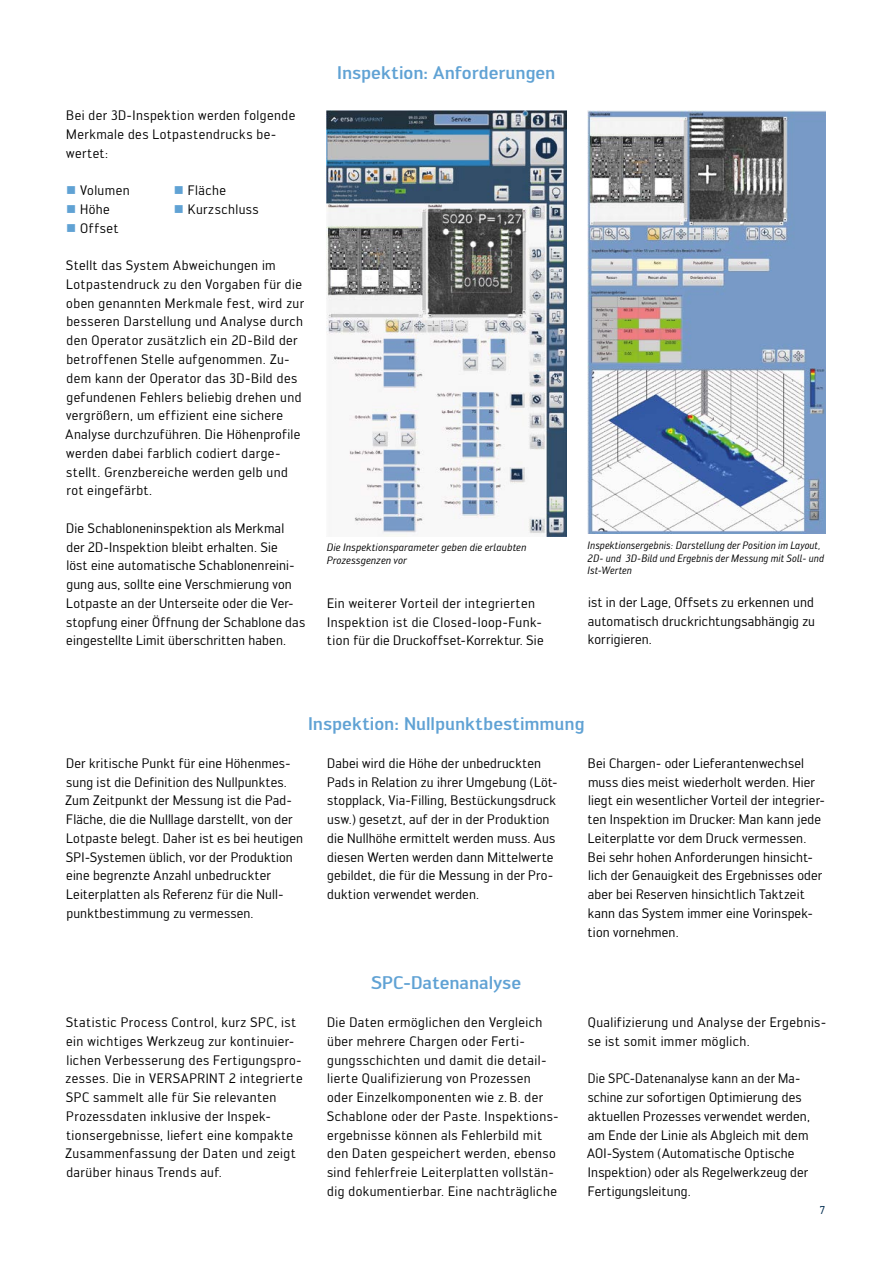
<style>
.page{position:relative;width:893px;height:1263px;background:#fff}
.page>*{position:absolute;margin:0;border:0;box-sizing:border-box;transform-origin:0 0}
.t1{font:500 18px "Engel";color:#60a2d4}
.t2{font:13.5px/18.8px "Engel";letter-spacing:.02em;color:#000}
.t3{font:13.5px/18.8px "Engel";letter-spacing:.02em;color:#000;scale:.96 1}
.t4{font:11.25px "Engel";color:#002c50}
.t5{font:italic 10.5px/12.6px "Engel";letter-spacing:.015em;color:#000;scale:.95 1}
.t6{font:italic 10.5px/12.6px "Engel";letter-spacing:.015em;color:#000}
.s1{color:#60a2d4}
</style>
<div class="page">
<img style="left:327px;top:111px;width:239px;height:425px">
<img style="left:587px;top:111px;width:239px;height:423px">
<p class="t2" style="left:66px;top:106px;width:231px">Bei der 3D-Inspektion werden folgende<br>Merkmale des Lotpastendrucks be&shy;wertet:</p>
<p class="t2" style="left:66px;top:181px;width:65px"><span class="s1">■</span> Volumen</p>
<p class="t2" style="left:174px;top:181px;width:54px"><span class="s1">■</span> Fläche</p>
<p class="t2" style="left:66px;top:200px;width:45px"><span class="s1">■</span> Höhe</p>
<p class="t2" style="left:174px;top:200px;width:86px"><span class="s1">■</span> Kurzschluss</p>
<p class="t2" style="left:66px;top:219px;width:54px"><span class="s1">■</span> Offset</p>
<p class="t2" style="left:66px;top:256px;width:240px">Stellt das System Abweichungen im Lotpastendruck zu den Vorgaben für die oben genannten Merkmale fest, wird zur besseren Darstellung und Analyse durch den Operator zusätzlich ein 2D-Bild der betroffenen Stelle aufgenommen. Zu&shy;dem kann der Operator das 3D-Bild des gefundenen Fehlers beliebig drehen und vergrößern, um effizient eine sichere Analyse durchzuführen. Die Höhenprofile werden dabei farblich codiert darge&shy;stellt. Grenzbereiche werden gelb und rot eingefärbt.</p>
<p class="t2" style="left:66px;top:519px;width:240px">Die Schabloneninspektion als Merkmal der 2D-Inspektion bleibt erhalten. Sie<br>löst eine automatische Schablonenreini&shy;gung aus, sollte eine Verschmierung von Lotpaste an der Unterseite oder die Ver&shy;stopfung einer Öffnung der Schablone das eingestellte Limit überschritten haben.</p>
<h1 class="t1" style="left:337px;top:63px;width:220px">Inspektion: Anforderungen</h1>
<p class="t6" style="left:327px;top:541px;width:201px">Die Inspektionsparameter geben die erlaubten<br>Prozessgenzen vor</p>
<p class="t5" style="left:587px;top:539px;width:250px">Inspektionsergebnis: Darstellung der Position im Layout,<br>2D- und 3D-Bild und Ergebnis der Messung mit Soll- und<br>Ist-Werten</p>
<p class="t2" style="left:327px;top:594px;width:218px">Ein weiterer Vorteil der integrierten<br>Inspektion ist die Closed-loop-Funk&shy;tion für die Druckoffset-Korrektur. Sie</p>
<p class="t2" style="left:588px;top:593px;width:229px;text-align:justify">ist in der Lage, Offsets zu erkennen und automatisch druckrichtungsabhängig zu korrigieren.</p>
<h1 class="t1" style="left:308px;top:713px;width:278px">Inspektion: Nullpunktbestimmung</h1>
<p class="t2" style="left:65px;top:754px;width:240px">Der kritische Punkt für eine Höhenmes&shy;sung ist die Definition des Nullpunktes.<br>Zum Zeitpunkt der Messung ist die Pad-Fläche, die die Nulllage darstellt, von der Lotpaste belegt. Daher ist es bei heutigen SPI-Systemen üblich, vor der Produktion eine begrenzte Anzahl unbedruckter Leiterplatten als Referenz für die Null&shy;punktbestimmung zu vermessen.</p>
<p class="t2" style="left:327px;top:754px;width:232px">Dabei wird die Höhe der unbedruckten Pads in Relation zu ihrer Umgebung (Löt&shy;stopplack, Via-Filling, Bestückungsdruck usw.) gesetzt, auf der in der Produktion die Nullhöhe ermittelt werden muss. Aus diesen Werten werden dann Mittelwerte gebildet, die für die Messung in der Pro&shy;duktion verwendet werden.</p>
<p class="t2" style="left:588px;top:754px;width:239px">Bei Chargen- oder Lieferantenwechsel muss dies meist wiederholt werden. Hier liegt ein wesentlicher Vorteil der integrier&shy;ten Inspektion im Drucker: Man kann jede Leiterplatte vor dem Druck vermessen.<br>Bei sehr hohen Anforderungen hinsicht&shy;lich der Genauigkeit des Ergebnisses oder aber bei Reserven hinsichtlich Taktzeit kann das System immer eine Vorinspek&shy;tion vornehmen.</p>
<h1 class="t1" style="left:371px;top:972px;width:152px">SPC-Datenanalyse</h1>
<p class="t2" style="left:65px;top:1013px;width:239px">Statistic Process Control, kurz SPC, ist ein wichtiges Werkzeug zur kontinuier&shy;lichen Verbesserung des Fertigungspro&shy;zesses. Die in VERSAPRINT 2 integrierte SPC sammelt alle für Sie relevanten Prozessdaten inklusive der Inspek&shy;tionsergebnisse, liefert eine kompakte Zusammenfassung der Daten und zeigt darüber hinaus Trends auf.</p>
<p class="t2" style="left:327px;top:1013px;width:234px">Die Daten ermöglichen den Vergleich über mehrere Chargen oder Ferti&shy;gungsschichten und damit die detail&shy;lierte Qualifizierung von Prozessen oder Einzelkomponenten wie z. B. der Schablone oder der Paste. Inspektions&shy;ergebnisse können als Fehlerbild mit den Daten gespeichert werden, ebenso sind fehlerfreie Leiterplatten vollstän&shy;dig dokumentierbar. Eine nachträgliche</p>
<p class="t2" style="left:588px;top:1013px;width:240px">Qualifizierung und Analyse der Ergebnis&shy;se ist somit immer möglich.</p>
<p class="t3" style="left:587px;top:1069px;width:234px">Die SPC-Datenanalyse kann an der Ma&shy;schine zur sofortigen Optimierung des aktuellen Prozesses verwendet werden, am Ende der Linie als Abgleich mit dem AOI-System (Automatische Optische Inspektion) oder als Regelwerkzeug der Fertigungsleitung.</p>
<p class="t4" style="left:820px;top:1203px;width:7px">7</p>
</div>
